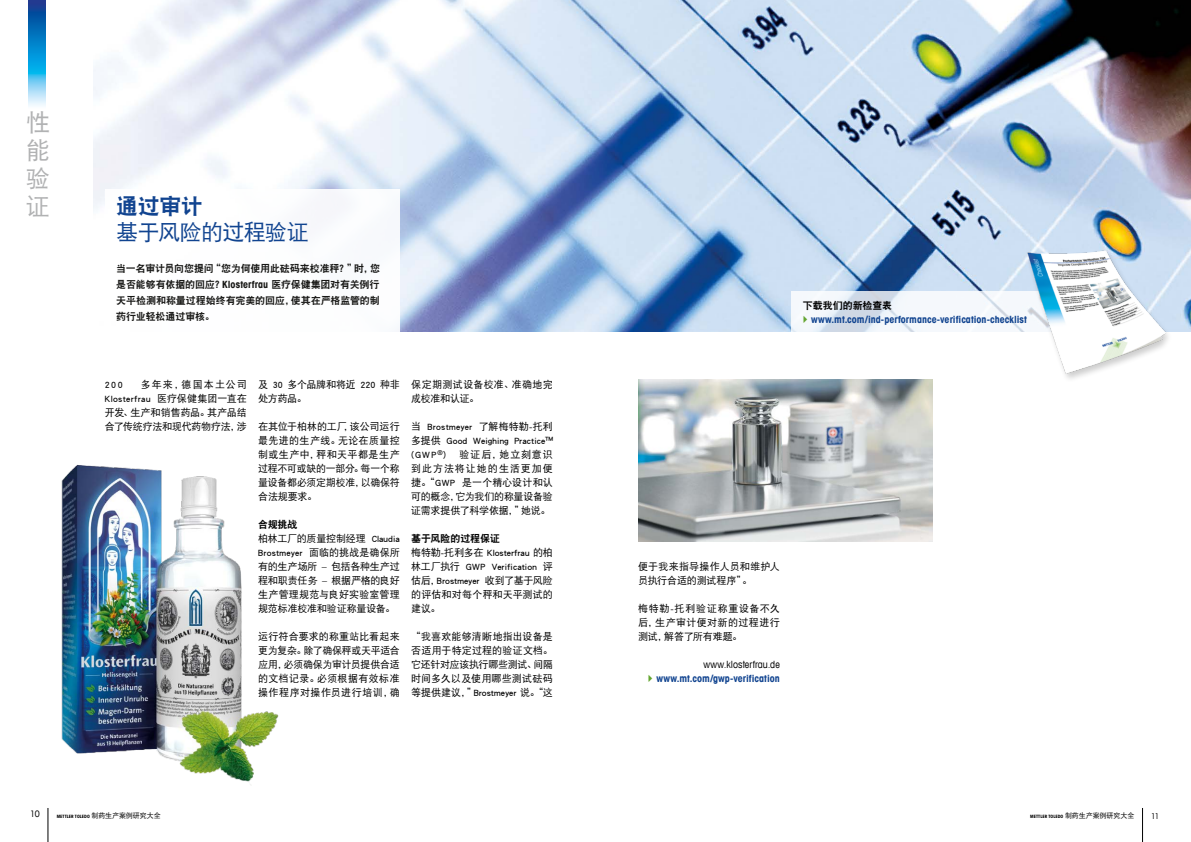
<style>
.page{position:relative;width:1191px;height:842px;background:#fff}
.page>*{position:absolute;margin:0;border:0;box-sizing:border-box;transform-origin:0 0}
.t1{font:24px/28px "DFP Hei W5";color:#b1b2b3;text-align:justify}
.t2{font:22px "DFP Hei W5";letter-spacing:-.03em;color:#114490}
.t3{font:22px "DFP Hei W9";color:#114490}
.t4{font:10px/14px "DFP Hei W5";color:#000;text-align:justify}
.t5{font:10px/16px "DFP Hei W9";letter-spacing:-.015em;color:#171715;text-align:justify}
.t6{font:700 condensed 10px "Avant Garde Com";letter-spacing:.005em;color:#114490}
.t7{font:10px "DFP Hei W9";letter-spacing:-.01em;color:#000}
.t8{font:10px/14px "DFP Hei W5";letter-spacing:.03em;color:#000}
.t9{font:condensed 10px "Avant Garde Com";letter-spacing:.01em;color:#000}
.t10{font:condensed 9px "Avant Garde Com";color:#000}
.t11{font:condensed 8px "Avant Garde Com";color:#000}
.t12{font:700 condensed 4.5px "Avant Garde Com";letter-spacing:.015em;color:#000}
.s1{font-family:"Avant Garde Com";font-weight:700;font-stretch:condensed}
.s2{font-family:"Avant Garde Com";font-stretch:condensed}
.s3{font-family:"DFP Hei W5";font-weight:400;font-stretch:normal;font-size:7px}
</style>
<div class="page">
<hr style="left:48px;top:808px;width:1px;height:34px;background:#000">
<hr style="left:1142px;top:808px;width:1px;height:34px;background:#000">
<img style="left:94px;top:0;width:1097px;height:332px">
<div style="left:105px;top:189px;width:295px;height:143px;background:#fff"></div>
<img style="left:28px;top:0;width:17px;height:106px">
<img style="left:61px;top:465px;width:218px;height:320px">
<img style="left:638px;top:380px;width:295px;height:162px">
<svg style="left:791px;top:292px;width:211px;height:40px;fill:#f5f8fc"></svg>
<img style="left:1002px;top:238px;width:189px;height:141px">
<svg style="left:804px;top:315px;width:3px;height:8px"></svg>
<h1 class="t1" style="left:26px;top:108px;width:25px">性能验证</h1>
<h2 class="t3" style="left:116px;top:195px;width:88px">通过审计</h2>
<h2 class="t2" style="left:116px;top:221px;width:194px">基于风险的过程验证</h2>
<p class="t5" style="left:116px;top:261px;width:265px">当一名审计员向您提问“您为何使用此砝码来校准秤？”时，您是否能够有依据的回应？<span class="s1">Klosterfrau</span> 医疗保健集团对有关例行天平检测和称量过程始终有完美的回应，使其在严格监管的制药行业轻松通过审核。</p>
<p class="t4" style="left:105px;top:377px;width:143px;text-indent:36px">多年来，德国本土公司Klosterfrau 医疗保健集团一直在开发、生产和销售药品。其产品结合了传统疗法和现代药物疗法，涉</p>
<p class="t4" style="left:258px;top:377px;width:143px">及 30 多个品牌和将近 220 种非处方药品。</p>
<p class="t4" style="left:105px;top:377px;width:19px">200</p>
<p class="t4" style="left:258px;top:419px;width:143px">在其位于柏林的工厂，该公司运行最先进的生产线。无论在质量控制或生产中，秤和天平都是生产过程不可或缺的一部分。每一个称量设备都必须定期校准，以确保符合法规要求。</p>
<p class="t7" style="left:258px;top:519px;width:41px">合规挑战</p>
<p class="t4" style="left:258px;top:531px;width:143px">柏林工厂的质量控制经理 Claudia Brostmeyer 面临的挑战是确保所有的生产场所 <span class="s2">–</span> 包括各种生产过程和职责任务 <span class="s2">–</span> 根据严格的良好生产管理规范与良好实验室管理规范标准校准和验证称量设备。</p>
<p class="t4" style="left:258px;top:629px;width:143px">运行符合要求的称重站比看起来更为复杂。除了确保秤或天平适合应用，必须确保为审计员提供合适的文档记录。必须根据有效标准操作程序对操作员进行培训，确</p>
<p class="t8" style="left:411px;top:377px;width:143px">保定期测试设备校准、准确地完成校准和认证。</p>
<p class="t4" style="left:411px;top:419px;width:143px">当 Brostmeyer 了解梅特勒-托利多提供 Good Weighing Practice™ (GWP<sup>®</sup>)</p>
<p class="t4" style="left:411px;top:447px;width:143px;text-indent:48px">验证后，她立刻意识到此方法将让她的生活更加便捷。“GWP 是一个精心设计和认可的概念，它为我们的称量设备验证需求提供了科学依据，”她说。</p>
<p class="t7" style="left:411px;top:533px;width:90px">基于风险的过程保证</p>
<p class="t4" style="left:411px;top:545px;width:143px">梅特勒-托利多在 Klosterfrau 的柏林工厂执行 GWP Verification 评估后，Brostmeyer 收到了基于风险的评估和对每个秤和天平测试的建议。</p>
<p class="t4" style="left:411px;top:629px;width:143px">“我喜欢能够清晰地指出设备是否适用于特定过程的验证文档。它还针对应该执行哪些测试、间隔时间多久以及使用哪些测试砝码等提供建议，”Brostmeyer 说。“这</p>
<p class="t7" style="left:803px;top:300px;width:91px">下载我们的新检查表</p>
<p class="t6" style="left:811px;top:313px;width:217px">www.mt.com/ind-performance-verification-checklist</p>
<p class="t4" style="left:638px;top:559px;width:143px">便于我来指导操作人员和维护人员执行合适的测试程序”。</p>
<p class="t4" style="left:638px;top:601px;width:143px">梅特勒-托利验证称重设备不久后，生产审计便对新的过程进行测试，解答了所有难题。</p>
<p class="t9" style="left:703px;top:658px;width:78px">www.klosterfrau.de</p>
<p class="t6" style="left:656px;top:672px;width:125px">www.mt.com/gwp-verification</p>
<p class="t10" style="left:30px;top:808px;width:11px">10</p>
<p class="t12" style="left:57px;top:814px;width:106px">METTLER TOLEDO <span class="s3">制药生产案例研究大全</span></p>
<p class="t12" style="left:1030px;top:814px;width:106px">METTLER TOLEDO <span class="s3">制药生产案例研究大全</span></p>
<p class="t11" style="left:1151px;top:812px;width:9px">11</p>
</div>
